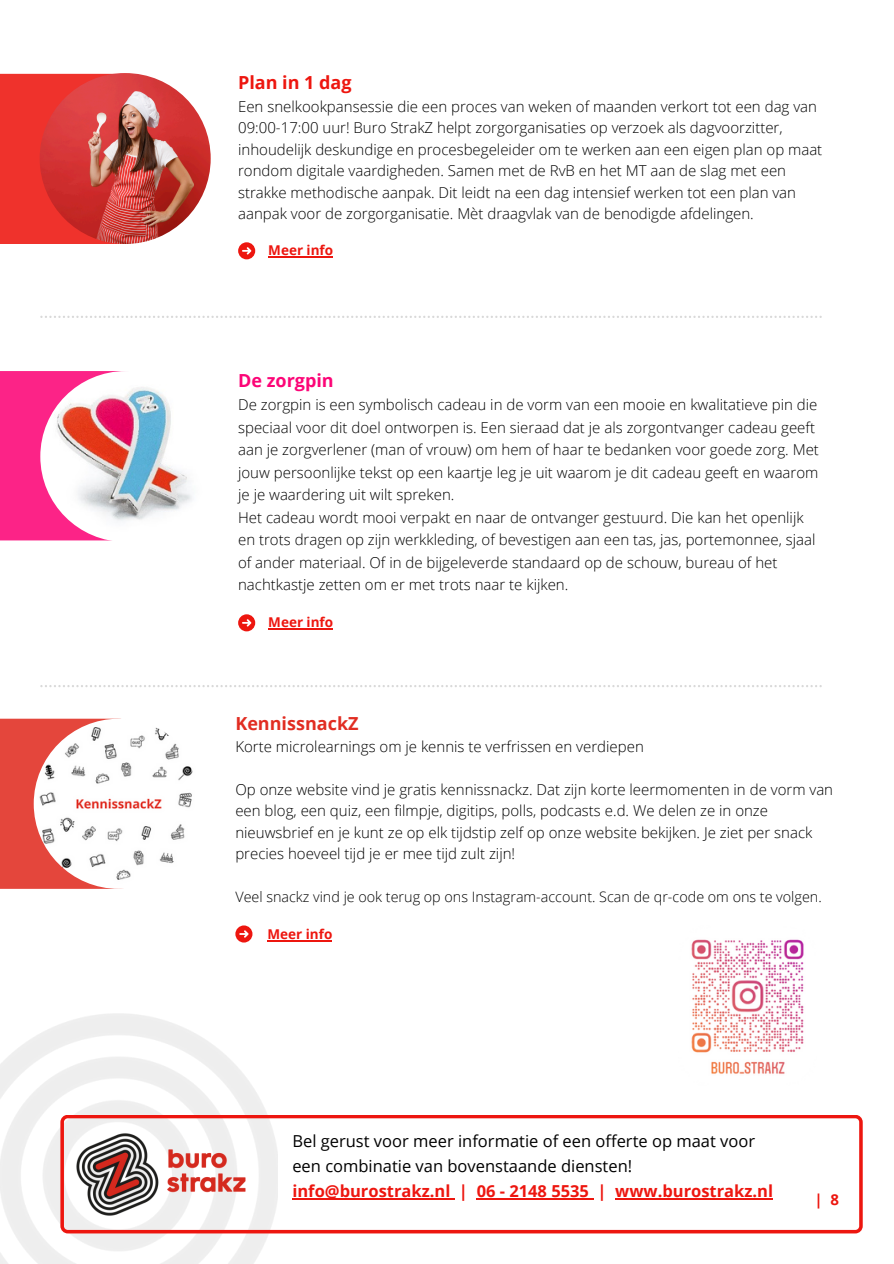
<style>
.page{position:relative;width:894px;height:1264px;background:#fff}
.page>*{position:absolute;margin:0;border:0;box-sizing:border-box;transform-origin:0 0}
.t1{font:700 18px "Open Sans";color:#e12d22}
.t2{font:700 18px "Open Sans";color:#ed160f}
.t3{font:700 18px "Open Sans";color:#fc0577}
.t4{font:16.5px/24.8px "Open Sans";color:#000}
.t5{font:700 16.5px "Open Sans";color:#ed160f}
.t6{font:300 15px/21.3px "Open Sans";color:#000}
.t7{font:700 15px "Open Sans";color:#ed160f}
.t8{font:300 14.4px "Open Sans";color:#000}
.t9{font:700 13.5px "Open Sans";color:#ed160f}
.s1{font-weight:700;color:#ed160f}
</style>
<div class="page">
<svg style="left:62px;top:1114px;width:800px;height:119px"></svg>
<img style="left:53px;top:1117px;width:217px;height:114px">
<hr style="left:292px;top:1197px;width:158px;height:2px;background:#ed160f">
<hr style="left:476px;top:1197px;width:113px;height:2px;background:#ed160f">
<hr style="left:615px;top:1197px;width:157px;height:2px;background:#ed160f">
<div style="left:238px;top:242px;width:17px;height:17px;background:#ed160f;border-radius:50%"></div>
<svg style="left:242px;top:247px;width:9px;height:7px"></svg>
<hr style="left:268px;top:256px;width:65px;height:1px;background:#ed160f">
<div style="left:0;top:74px;width:147px;height:170px;background:#ef322c"></div>
<img style="left:40px;top:73px;width:171px;height:171px;border-radius:50%">
<svg style="left:40px;top:316px;width:781px;height:2px"></svg>
<div style="left:238px;top:614px;width:17px;height:17px;background:#ed160f;border-radius:50%"></div>
<svg style="left:242px;top:619px;width:9px;height:7px"></svg>
<hr style="left:268px;top:628px;width:65px;height:1px;background:#ed160f">
<div style="left:0;top:371px;width:116px;height:169px;background:#fc2387"></div>
<img style="left:40px;top:371px;width:171px;height:171px;border-radius:50%">
<img style="left:691px;top:939px;width:113px;height:135px">
<div style="left:235px;top:925px;width:17px;height:17px;background:#ed160f;border-radius:50%"></div>
<svg style="left:239px;top:930px;width:9px;height:7px"></svg>
<hr style="left:267px;top:940px;width:65px;height:1px;background:#ed160f">
<div style="left:0;top:718px;width:110px;height:170px;background:#e4463c"></div>
<img style="left:34px;top:718px;width:170px;height:170px;border-radius:50%">
<svg style="left:40px;top:685px;width:781px;height:2px"></svg>
<p class="t2" style="left:238px;top:70px;width:115px">Plan in 1 dag</p>
<h2 class="t6" style="left:238px;top:95px;width:585px">Een snelkookpansessie die een proces van weken of maanden verkort tot een dag van 09:00-17:00 uur! Buro StrakZ helpt zorgorganisaties op verzoek als dagvoorzitter, inhoudelijk deskundige en procesbegeleider om te werken aan een eigen plan op maat rondom digitale vaardigheden. Samen met de RvB en het MT aan de slag met een strakke methodische aanpak. Dit leidt na een dag intensief werken tot een plan van aanpak voor de zorgorganisatie. Mèt draagvlak van de benodigde afdelingen.</h2>
<p class="t9" style="left:268px;top:240px;width:66px">Meer info</p>
<h3 class="t3" style="left:238px;top:367px;width:97px">De zorgpin</h3>
<p class="t6" style="left:238px;top:393px;width:582px;line-height:22.5px">De zorgpin is een symbolisch cadeau in de vorm van een mooie en kwalitatieve pin die speciaal voor dit doel ontworpen is. Een sieraad dat je als zorgontvanger cadeau geeft aan je zorgverlener (man of vrouw) om hem of haar te bedanken voor goede zorg. Met jouw persoonlijke tekst op een kaartje leg je uit waarom je dit cadeau geeft en waarom je je waardering uit wilt spreken.<br>Het cadeau wordt mooi verpakt en naar de ontvanger gestuurd. Die kan het openlijk en trots dragen op zijn werkkleding, of bevestigen aan een tas, jas, portemonnee, sjaal of ander materiaal. Of in de bijgeleverde standaard op de schouw, bureau of het nachtkastje zetten om er met trots naar te kijken.</p>
<h2 class="t9" style="left:268px;top:612px;width:66px">Meer info</h2>
<p class="t1" style="left:235px;top:710px;width:125px">KennissnackZ</p>
<p class="t6" style="left:235px;top:735px;width:410px">Korte microlearnings om je kennis te verfrissen en verdiepen</p>
<h3 class="t6" style="left:235px;top:778px;width:599px">Op onze website vind je gratis kennissnackz. Dat zijn korte leermomenten in de vorm van een blog, een quiz, een filmpje, digitips, polls, podcasts e.d. We delen ze in onze nieuwsbrief en je kunt ze op elk tijdstip zelf op onze website bekijken. Je ziet per snack precies hoeveel tijd je er mee tijd zult zijn!</h3>
<p class="t8" style="left:235px;top:886px;width:587px">Veel snackz vind je ook terug op ons Instagram-account. Scan de qr-code om ons te volgen.</p>
<p class="t9" style="left:267px;top:924px;width:66px">Meer info</p>
<p class="t4" style="left:292px;top:1128px;width:464px">Bel gerust voor meer informatie of een offerte op maat voor een combinatie van bovenstaande diensten! <span class="s1">info@burostrakz.nl | 06 - 2148 5535</span></p>
<p class="t5" style="left:597px;top:1179px;width:177px">| www.burostrakz.nl</p>
<h3 class="t7" style="left:814px;top:1189px;width:26px">| 8</h3>
</div>
